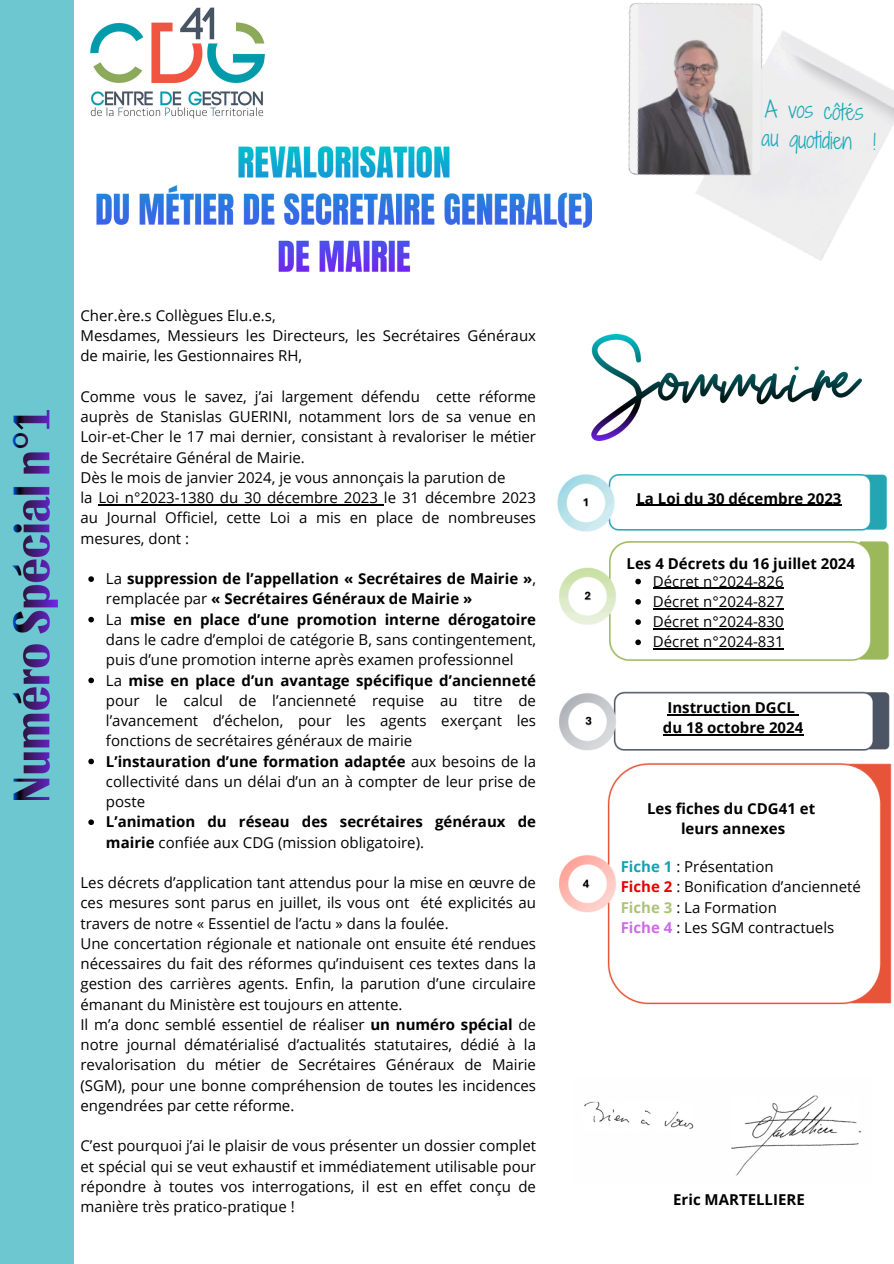
<style>
.page{position:relative;width:894px;height:1264px;background:#fff}
.page>*{position:absolute;margin:0;border:0;box-sizing:border-box;transform-origin:0 0}
.t1{font:21px/29.2px "Shadows Into Light Two";color:#1ea9b8}
.t2{font:15px/20.2px "Open Sans";color:#000;text-align:justify}
.t3{font:700 15px/20.2px "Open Sans";color:#000}
.s1{font-weight:400}
.s2{font-weight:700}
.s3{font-weight:700;color:#16a1af}
.s4{font-weight:700;color:#ea0000}
.s5{font-weight:700;color:#acc476}
.s6{font-weight:700;color:#cb6ce6}
</style>
<div class="page">
<div style="left:0;top:0;width:74px;height:1263px;background:#6dc7d1"></div>
<img style="left:591px;top:2px;width:302px;height:259px">
<img style="left:90px;top:8px;width:174px;height:111px">
<img style="left:557px;top:474px;width:335px;height:531px">
<img style="left:591px;top:334px;width:269px;height:107px">
<img style="left:12px;top:410px;width:45px;height:390px">
<img style="left:97px;top:146px;width:494px;height:126px">
<img style="left:584px;top:1095px;width:278px;height:81px">
<hr style="left:98px;top:504px;width:286px;height:1px;background:#000">
<svg style="left:88px;top:576px;width:6px;height:6px"></svg>
<svg style="left:88px;top:617px;width:6px;height:5px"></svg>
<svg style="left:88px;top:677px;width:6px;height:6px"></svg>
<svg style="left:88px;top:758px;width:6px;height:6px"></svg>
<svg style="left:88px;top:819px;width:6px;height:6px"></svg>
<hr style="left:636px;top:504px;width:205px;height:2px;background:#000">
<hr style="left:667px;top:714px;width:127px;height:1px;background:#000">
<hr style="left:662px;top:734px;width:141px;height:1px;background:#000">
<svg style="left:635px;top:578px;width:5px;height:6px"></svg>
<hr style="left:652px;top:587px;width:131px;height:2px;background:#000">
<svg style="left:635px;top:599px;width:5px;height:5px"></svg>
<hr style="left:652px;top:608px;width:131px;height:1px;background:#000">
<svg style="left:635px;top:619px;width:5px;height:6px"></svg>
<hr style="left:652px;top:628px;width:131px;height:1px;background:#000">
<svg style="left:635px;top:639px;width:5px;height:6px"></svg>
<hr style="left:652px;top:648px;width:131px;height:1px;background:#000">
<p class="t2" style="left:80px;top:305px;width:197px">Cher.ère.s Collègues Elu.e.s,</p>
<h1 class="t2" style="left:80px;top:325px;width:457px">Mesdames, Messieurs les Directeurs, les Secrétaires Généraux de mairie, les Gestionnaires RH,</h1>
<p class="t2" style="left:80px;top:386px;width:457px">Comme vous le savez, j’ai largement défendu cette réforme auprès de Stanislas GUERINI, notamment lors de sa venue en Loir-et-Cher le 17 mai dernier, consistant à revaloriser le métier de Secrétaire Général de Mairie.</p>
<p class="t2" style="left:80px;top:467px;width:426px">Dès le mois de janvier 2024, je vous annonçais la parution de</p>
<p class="t2" style="left:80px;top:487px;width:457px">la Loi n°2023-1380 du 30 décembre 2023 le 31 décembre 2023 au Journal Officiel, cette Loi a mis en place de nombreuses mesures, dont :</p>
<p class="t3" style="left:106px;top:568px;width:431px"><span class="s1">La</span> suppression de l’appellation « Secrétaires de Mairie »<span class="s1">, remplacée par</span> « Secrétaires Généraux de Mairie »</p>
<p class="t2" style="left:106px;top:608px;width:431px">La <span class="s2">mise en place d’une promotion interne dérogatoire </span>dans le cadre d’emploi de catégorie B, sans contingentement, puis d’une promotion interne après examen professionnel</p>
<p class="t2" style="left:106px;top:669px;width:431px">La <span class="s2">mise en place d’un avantage spécifique d’ancienneté </span>pour le calcul de l’ancienneté requise au titre de l’avancement d’échelon, pour les agents exerçant les fonctions de secrétaires généraux de mairie</p>
<p class="t2" style="left:106px;top:750px;width:431px"><span class="s2">L’instauration d’une formation adaptée</span> aux besoins de la collectivité dans un délai d’un an à compter de leur prise de poste</p>
<p class="t3" style="left:106px;top:811px;width:431px">L’animation du réseau des secrétaires généraux de mairie <span class="s1">confiée aux CDG (mission obligatoire).</span></p>
<p class="t2" style="left:80px;top:872px;width:457px">Les décrets d’application tant attendus pour la mise en œuvre de ces mesures sont parus en juillet, ils vous ont été explicités au travers de notre « Essentiel de l’actu » dans la foulée.</p>
<p class="t2" style="left:80px;top:932px;width:457px">Une concertation régionale et nationale ont ensuite été rendues nécessaires du fait des réformes qu’induisent ces textes dans la gestion des carrières agents. Enfin, la parution d’une circulaire émanant du Ministère est toujours en attente.</p>
<p class="t2" style="left:80px;top:1013px;width:457px">Il m’a donc semblé essentiel de réaliser <span class="s2">un numéro spécial</span> de notre journal dématérialisé d’actualités statutaires, dédié à la revalorisation du métier de Secrétaires Généraux de Mairie (SGM), pour une bonne compréhension de toutes les incidences engendrées par cette réforme.</p>
<p class="t2" style="left:80px;top:1135px;width:457px">C’est pourquoi j’ai le plaisir de vous présenter un dossier complet et spécial qui se veut exhaustif et immédiatement utilisable pour répondre à toutes vos interrogations, il est en effet conçu de manière très pratico-pratique !</p>
<p class="t1" style="left:762px;top:94px;width:116px;rotate:2deg">A vos côtés au quotidien !</p>
<p class="t3" style="left:636px;top:487px;width:206px">La Loi du 30 décembre 2023</p>
<p class="t3" style="left:626px;top:553px;width:230px">Les 4 Décrets du 16 juillet 2024</p>
<h2 class="t2" style="left:652px;top:570px;width:132px">Décret n°2024-826</h2>
<h2 class="t2" style="left:652px;top:591px;width:132px">Décret n°2024-827</h2>
<p class="t2" style="left:652px;top:611px;width:132px">Décret n°2024-830</p>
<p class="t2" style="left:652px;top:631px;width:132px">Décret n°2024-831</p>
<p class="t3" style="left:662px;top:697px;width:142px;text-align:center">Instruction DGCL du 18 octobre 2024</p>
<p class="t3" style="left:647px;top:798px;width:169px;text-align:center">Les fiches du CDG41 et leurs annexes</p>
<p class="t2" style="left:620px;top:856px;width:154px"><span class="s3">Fiche 1</span> : Présentation</p>
<h2 class="t2" style="left:620px;top:876px;width:241px"><span class="s4">Fiche 2</span> : Bonification d’ancienneté</h2>
<h2 class="t2" style="left:620px;top:896px;width:158px"><span class="s5">Fiche 3</span> : La Formation</h2>
<p class="t2" style="left:620px;top:917px;width:215px"><span class="s6">Fiche 4</span> : Les SGM contractuels</p>
<p class="t3" style="left:673px;top:1188px;width:133px">Eric MARTELLIERE</p>
</div>
